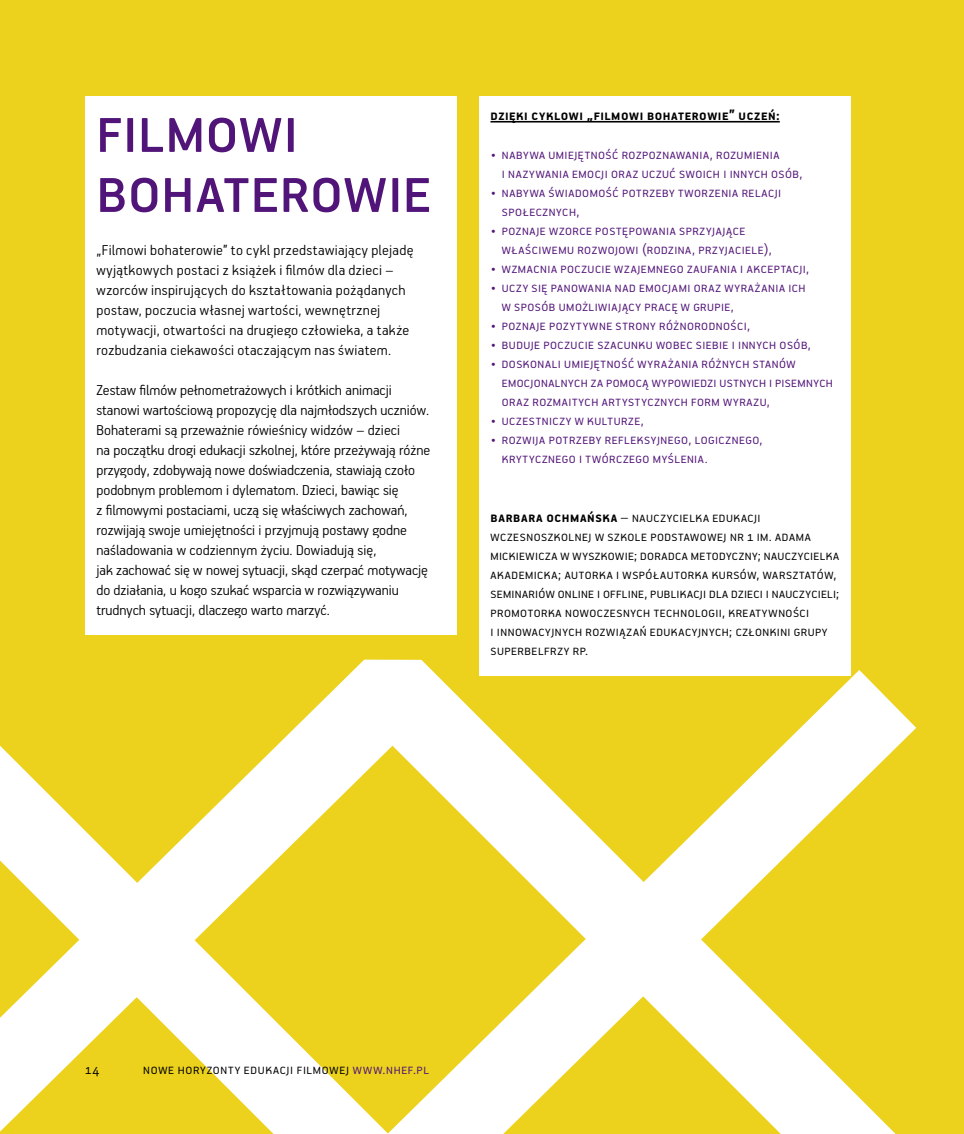
<style>
.page{position:relative;width:964px;height:1134px;background:#ecd21c}
.page>*{position:absolute;margin:0;border:0;box-sizing:border-box;transform-origin:0 0}
.t1{font:74px/60px "PF Handbook Pro";letter-spacing:.01em;color:#511478}
.t2{font:300 16px/20px "PF Handbook Pro";letter-spacing:.015em;color:#000}
.t3{font:300 16px/19px "PF Handbook Pro";letter-spacing:.03em;color:#511478}
.t4{font:700 16px "PF Handbook Pro";letter-spacing:.035em;color:#000}
.t5{font:300 16px "PF Handbook Pro";letter-spacing:.045em;color:#000}
.s1{color:#511478}
</style>
<div class="page">
<svg style="left:0;top:660px;width:916px;height:474px"></svg>
<div style="left:85px;top:96px;width:371px;height:539px;background:#fff"></div>
<div style="left:479px;top:96px;width:371px;height:579px;background:#fff"></div>
<hr style="left:490px;top:121px;width:290px;height:2px;background:#000">
<h1 class="t1" style="left:96px;top:97px;width:336px">Filmowi bohaterowie</h1>
<p class="t2" style="left:96px;top:239px;width:319px">„Filmowi bohaterowie” to cykl przedstawiający plejadę wyjątkowych postaci z książek i filmów dla dzieci – wzorców inspirujących do kształtowania pożądanych postaw, poczucia własnej wartości, wewnętrznej motywacji, otwartości na drugiego człowieka, a także rozbudzania ciekawości otaczającym nas światem.</p>
<p class="t2" style="left:96px;top:379px;width:335px">Zestaw filmów pełnometrażowych i krótkich animacji stanowi wartościową propozycję dla najmłodszych uczniów.<br>Bohaterami są przeważnie rówieśnicy widzów – dzieci<br>na początku drogi edukacji szkolnej, które przeżywają różne przygody, zdobywają nowe doświadczenia, stawiają czoło podobnym problemom i dylematom. Dzieci, bawiąc się<br>z filmowymi postaciami, uczą się właściwych zachowań, rozwijają swoje umiejętności i przyjmują postawy godne naśladowania w codziennym życiu. Dowiadują się,<br>jak zachować się w nowej sytuacji, skąd czerpać motywację do działania, u kogo szukać wsparcia w rozwiązywaniu trudnych sytuacji, dlaczego warto marzyć.</p>
<p class="t4" style="left:490px;top:105px;width:291px">Dzięki cyklowi „Filmowi bohaterowie” uczeń:</p>
<p class="t3" style="left:502px;top:144px;width:302px;text-indent:-11px">• nabywa umiejętność rozpoznawania, rozumienia<br>i nazywania emocji oraz uczuć swoich i innych osób,</p>
<p class="t3" style="left:502px;top:182px;width:281px;text-indent:-11px">• nabywa świadomość potrzeby tworzenia relacji społecznych,</p>
<p class="t3" style="left:502px;top:220px;width:271px;text-indent:-11px">• poznaje wzorce postępowania sprzyjające właściwemu rozwojowi (rodzina, przyjaciele),</p>
<p class="t3" style="left:490px;top:258px;width:320px">• wzmacnia poczucie wzajemnego zaufania i akceptacji,</p>
<p class="t3" style="left:502px;top:277px;width:305px;text-indent:-11px">• uczy się panowania nad emocjami oraz wyrażania ich w sposób umożliwiający pracę w grupie,</p>
<p class="t3" style="left:490px;top:315px;width:261px">• poznaje pozytywne strony różnorodności,</p>
<p class="t3" style="left:490px;top:334px;width:322px">• buduje poczucie szacunku wobec siebie i innych osób,</p>
<p class="t3" style="left:502px;top:353px;width:333px;text-indent:-11px">• doskonali umiejętność wyrażania różnych stanów emocjonalnych za pomocą wypowiedzi ustnych i pisemnych oraz rozmaitych artystycznych form wyrazu,</p>
<p class="t3" style="left:490px;top:410px;width:155px">• Uczestniczy w kulturze,</p>
<p class="t3" style="left:502px;top:429px;width:262px;text-indent:-11px">• rozwija potrzeby refleksyjnego, logicznego, krytycznego i twórczego myślenia.</p>
<p class="t4" style="left:490px;top:507px;width:9px">BARBARA</p>
<p class="t4" style="left:546px;top:507px;width:9px">OCHMAŃSKA</p>
<p class="t2" style="left:490px;top:507px;width:350px;line-height:19px;text-indent:130px">– nauczycielka edukacji wczesnoszkolnej w Szkole Podstawowej nr 1 im. Adama Mickiewicza w Wyszkowie; doradca metodyczny; nauczycielka akademicka; autorka i współautorka kursów, warsztatów, seminariów online i offline, publikacji dla dzieci i nauczycieli; promotorka nowoczesnych technologii, kreatywności<br>i innowacyjnych rozwiązań edukacyjnych; członkini grupy Superbelfrzy RP.</p>
<p class="t2" style="left:85px;top:1058px;width:16px">14</p>
<p class="t5" style="left:143px;top:1059px;width:287px">nowe horyzonty edukacji filmowej <span class="s1">www.nhef.pl</span></p>
</div>
